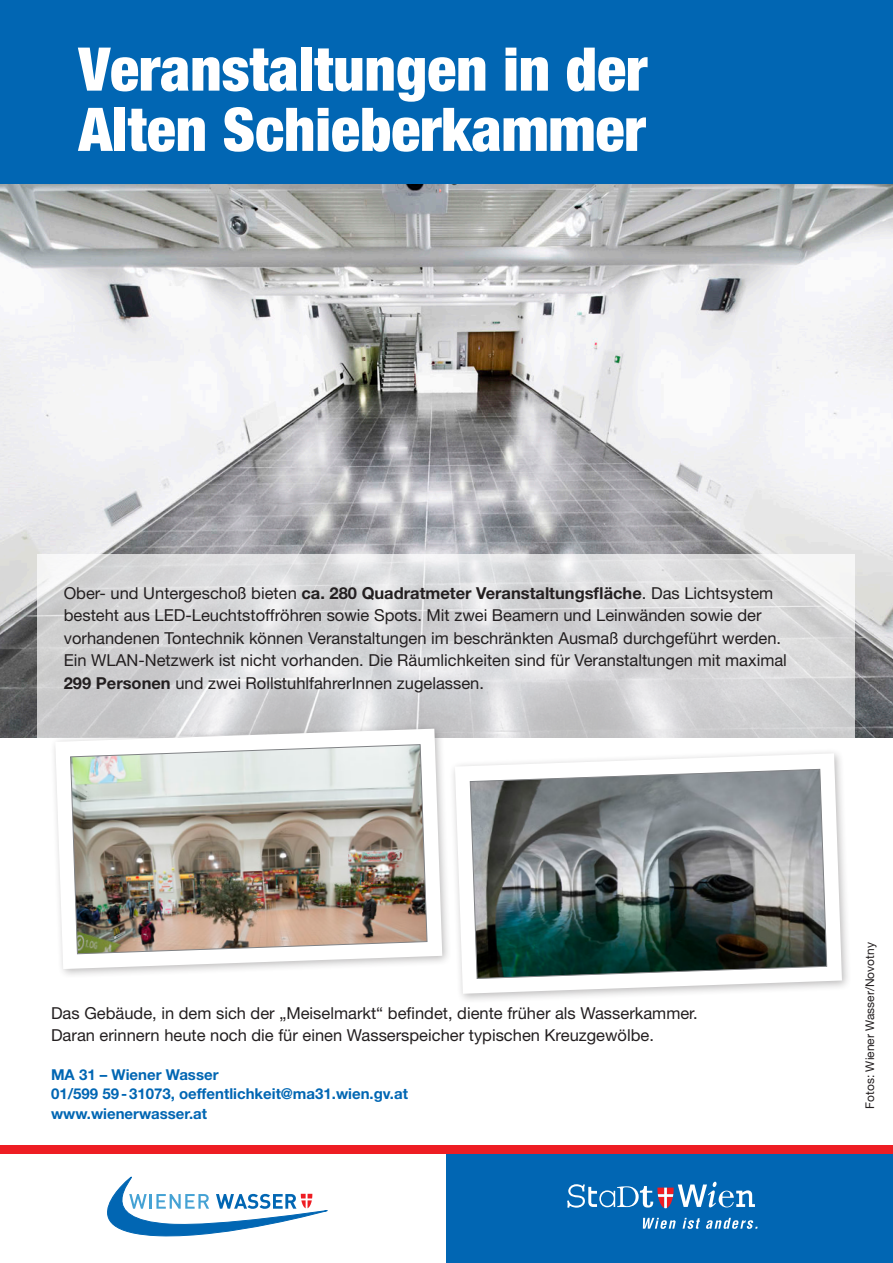
<style>
.page{position:relative;width:893px;height:1263px;background:#fff}
.page>*{position:absolute;margin:0;border:0;box-sizing:border-box;transform-origin:0 0}
.t1{font:900 condensed 60.3px/60.3px "Helvetica Neue";color:#fff}
.t2{font:16.5px/22.5px "Helvetica Neue";color:#231f20}
.t3{font:700 15px/19.5px "Helvetica Neue";color:#0166b3}
.t4{font:12px "Helvetica Neue";color:#231f20}
.s1{font-weight:700}
</style>
<div class="page">
<div style="left:446px;top:1150px;width:447px;height:113px;background:#0166b3"></div>
<div style="left:0;top:1145px;width:893px;height:8px;background:#ee1d23"></div>
<div style="left:0;top:0;width:893px;height:193px;background:#0166b3"></div>
<img style="left:0;top:184px;width:893px;height:553px">
<svg style="left:37px;top:554px;width:818px;height:184px;fill:#d6d6d8"></svg>
<div style="left:49px;top:723px;width:403px;height:256px;background:#231f20;opacity:.3"></div>
<svg style="left:55px;top:729px;width:387px;height:240px"></svg>
<img style="left:70px;top:744px;width:358px;height:210px">
<div style="left:449px;top:747px;width:403px;height:257px;background:#231f20;opacity:.3"></div>
<svg style="left:455px;top:753px;width:387px;height:241px"></svg>
<img style="left:469px;top:768px;width:358px;height:211px">
<svg style="left:107px;top:1177px;width:220px;height:59px"></svg>
<svg style="left:643px;top:1218px;width:33px;height:11px"></svg>
<svg style="left:683px;top:1218px;width:17px;height:11px"></svg>
<svg style="left:706px;top:1218px;width:52px;height:11px"></svg>
<svg style="left:567px;top:1182px;width:188px;height:26px"></svg>
<h2 class="t1" style="left:79px;top:38px;width:570px">Veranstaltungen in der<br>Alten Schieberkammer</h2>
<p class="t2" style="left:64px;top:581px;width:725px">Ober- und Untergeschoß bieten <span class="s1">ca. 280 Quadratmeter Veranstaltungsfläche</span>. Das Licht system besteht aus LED-Leuchtstoffröhren sowie Spots. Mit zwei Beamern und Leinwänden sowie der vorhandenen Tontechnik können Veranstaltungen im beschränkten Ausmaß durchgeführt werden.<br>Ein WLAN-Netzwerk ist nicht vorhanden. Die Räumlichkeiten sind für Veranstaltungen mit maximal <span class="s1">299 Personen</span> und zwei RollstuhlfahrerInnen zugelassen.</p>
<p class="t2" style="left:51px;top:1001px;width:648px">Das Gebäude, in dem sich der „Meiselmarkt“ befindet, diente früher als Wasserkammer.<br>Daran erinnern heute noch die für einen Wasserspeicher typischen Kreuzgewölbe.</p>
<p class="t3" style="left:51px;top:1064px;width:358px">MA 31 – Wiener Wasser<br>01/599 59-31073, oeffentlichkeit@ma31.wien.gv.at www.wienerwasser.at</p>
<p class="t4" style="left:863px;top:1108px;width:168px;rotate:-90deg">Fotos: Wiener Wasser/Novotny</p>
</div>
